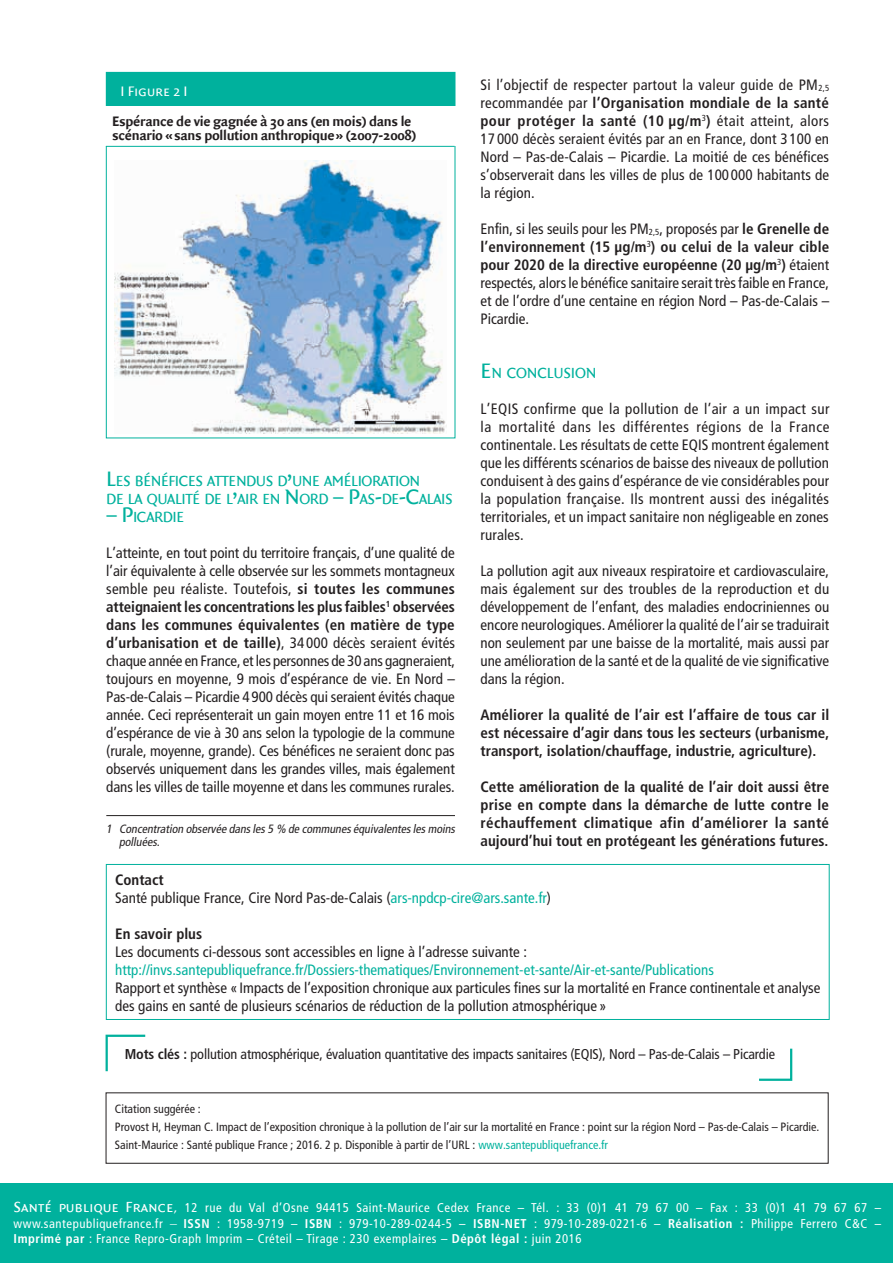
<style>
.page{position:relative;width:893px;height:1263px;background:#fff}
.page>*{position:absolute;margin:0;border:0;box-sizing:border-box;transform-origin:0 0}
.t1{font:15.75px/18px "Quadraat Sans Caps";letter-spacing:-.025em;color:#00b19d}
.t2{font:condensed 15px/18px "Frutiger LT Std";color:#231f20;text-align:justify}
.t3{font:700 condensed 15px/18px "Frutiger LT Std";color:#231f20;text-align:justify}
.t4{font:condensed 15px "Frutiger LT Std";color:#00b19d}
.t5{font:700 14.85px/14.9px "Quadraat Sans";letter-spacing:-.02em;color:#231f20}
.t6{font:14.85px "Quadraat Sans Caps";color:#fff}
.t7{font:condensed 14.25px "Frutiger LT Std";letter-spacing:-.01em;color:#231f20}
.t8{font:condensed 12.75px/15.3px "Frutiger LT Std";letter-spacing:.04em;color:#fff;text-align:justify}
.t9{font:condensed 12px/18px "Frutiger LT Std";color:#231f20}
.t10{font:italic condensed 12px/13.5px "Frutiger LT Std";color:#231f20}
.s1{font-size:22.5px}
.s2{font-weight:700}
.s3{font-size:8.7px}
.s4{color:#00b19d}
.s5{font-family:"Quadraat Sans Caps";font-stretch:normal;font-size:15.75px}
.s6{font-family:"Apollo";font-stretch:normal;font-size:15px}
.s7{font-family:"Apollo";font-weight:600;font-stretch:normal;font-size:13.5px}
</style>
<div class="page">
<div style="left:0;top:1183px;width:893px;height:80px;background:#00b19d"></div>
<hr style="left:106px;top:815px;width:349px;height:1px;background:#231f20">
<div style="left:106px;top:72px;width:349px;height:366px;background:#fff;border:1px solid #00b19d"></div>
<div style="left:106px;top:72px;width:349px;height:35px;background:#00b19d"></div>
<div style="left:105px;top:107px;width:351px;height:39px;background:#fff"></div>
<hr style="left:106px;top:146px;width:349px;height:1px;background:#00b19d">
<img style="left:114px;top:161px;width:332px;height:272px">
<svg style="left:105px;top:1034px;width:41px;height:38px"></svg>
<svg style="left:759px;top:1048px;width:34px;height:33px"></svg>
<div style="left:106px;top:864px;width:724px;height:156px;border:1px solid #00b19d"></div>
<p class="t6" style="left:121px;top:82px;width:69px">I Figure 2 I</p>
<p class="t5" style="left:112px;top:114px;width:306px">Espérance de vie gagnée à 30 ans (en mois) dans le scénario «sans pollution anthropique» (2007-2008)</p>
<p class="t1" style="left:106px;top:472px;width:348px"><span class="s1">L</span>ES BÉNÉFICES ATTENDUS D<span class="s1">’</span>UNE AMÉLIORATION<br>DE LA QUALITÉ DE L<span class="s1">’</span>AIR EN <span class="s1">N</span> ORD <span class="s1">– P</span>AS<span class="s1">-</span>DE<span class="s1">-C</span>ALAIS</p>
<p class="t1" style="left:106px;top:508px;width:79px"><span class="s1">– P</span>ICARDIE</p>
<p class="t2" style="left:106px;top:544px;width:350px">L’atteinte, en tout point du territoire français, d’une qualité de l’air équivalente à celle observée sur les sommets montagneux semble peu réaliste. Toutefois, <span class="s2">si toutes les communes atteignaient les concentrations les plus faibles</span><sup>1</sup> <span class="s2">observées dans les communes équivalentes (en matière de type d’urbanisation et de taille)</span>, 34 000 décès seraient évités chaque année en France, et les personnes de 30 ans gagneraient, toujours en moyenne, 9 mois d’espérance de vie. En Nord – Pas-de-Calais – Picardie 4 900 décès qui seraient évités chaque année. Ceci représenterait un gain moyen entre 11 et 16 mois d’espérance de vie à 30 ans selon la typologie de la commune (rurale, moyenne, grande). Ces bénéfices ne seraient donc pas observés uniquement dans les grandes villes, mais également dans les villes de taille moyenne et dans les communes rurales.</p>
<p class="t10" style="left:119px;top:822px;width:340px;text-indent:-13px">1 Concentration observée dansles5 % de communeséquivalenteslesmoins polluées.</p>
<p class="t2" style="left:480px;top:76px;width:350px">Si l’objectif de respecter partout la valeur guide de PM<span class="s3">2,5 </span>recommandée par <span class="s2">l’Organisation mondiale de la santé pour protéger la santé (10 µg/m</span><sup>3</sup><span class="s2">)</span> était atteint, alors 17 000 décès seraient évités par an en France, dont 3 100 en Nord – Pas-de-Calais – Picardie. La moitié de ces bénéfices s’observerait dans les villes de plus de 100 000 habitants de la région.</p>
<p class="t2" style="left:480px;top:220px;width:350px">Enfin, si les seuils pour les PM<span class="s3">2,5</span>, proposés par <span class="s2">le Grenelle de l’environnement (15 µg/m</span><sup>3</sup><span class="s2">) ou celui de la valeur cible pour 2020 de la directive européenne (20 µg/m</span><sup>3</sup><span class="s2">)</span> étaient respectés, alors le bénéfice sanitaire serait très faible en France, et de l’ordre d’une centaine en région Nord – Pas-de-Calais – Picardie.</p>
<p class="t1" style="left:480px;top:364px;width:117px"><span class="s1">E</span>N CONCLUSION</p>
<p class="t2" style="left:480px;top:400px;width:350px">L’EQIS confirme que la pollution de l’air a un impact sur la mortalité dans les différentes régions de la France continentale. Les résultats de cette EQIS montrent également que les différents scénarios de baisse des niveaux de pollution conduisent à des gains d’espérance de vie considérables pour la population française. Ils montrent aussi des inégalités territoriales, et un impact sanitaire non négligeable en zones rurales.</p>
<p class="t2" style="left:480px;top:562px;width:350px">La pollution agit aux niveaux respiratoire et cardiovasculaire, mais également sur des troubles de la reproduction et du développement de l’enfant, des maladies endocriniennes ou encore neurologiques. Améliorer la qualité de l’air se traduirait non seulement par une baisse de la mortalité, mais aussi par une amélioration de la santé et de la qualité de vie significative dans la région.</p>
<p class="t3" style="left:480px;top:706px;width:350px">Améliorer la qualité de l’air est l’affaire de tous car il est nécessaire d’agir dans tous les secteurs (urbanisme, transport, isolation/chauffage, industrie, agriculture).</p>
<p class="t3" style="left:480px;top:778px;width:350px">Cette amélioration de la qualité de l’air doit aussi être prise en compte dans la démarche de lutte contre le réchauffement climatique afin d’améliorer la santé aujourd’hui tout en protégeant les générations futures.</p>
<p class="t2" style="left:115px;top:870px;width:437px"><span class="s2">Contact<br></span>Santé publique France, Cire Nord Pas-de-Calais (<span class="s4">ars-npdcp-cire@ars.sante.fr</span>)</p>
<p class="t3" style="left:115px;top:924px;width:88px">En savoir plus</p>
<p class="t2" style="left:115px;top:942px;width:413px">Les documents ci-dessous sont accessibles en ligne à l’adresse suivante :</p>
<p class="t4" style="left:115px;top:961px;width:600px">http://invs.santepubliquefrance.fr/Dossiers-thematiques/Environnement-et-sante/Air-et-sante/Publications</p>
<p class="t2" style="left:115px;top:978px;width:707px">Rapport et synthèse «Impacts de l’exposition chronique aux particules fines sur la mortalité en France continentale et analyse des gains en santé de plusieurs scénarios de réduction de la pollution atmosphérique»</p>
<p class="t7" style="left:125px;top:1046px;width:652px"><span class="s2">Mots clés :</span> pollution atmosphérique, évaluation quantitative des impacts sanitaires (EQIS), Nord – Pas-de-Calais – Picardie</p>
<p class="t9" style="left:115px;top:1100px;width:706px">Citation suggérée :<br>Provost H, Heyman C. Impact de l’exposition chronique à la pollution de l’air sur la mortalité en France : point sur la région Nord – Pas-de-Calais – Picardie.<br>Saint-Maurice : Santé publique France ; 2016. 2 p. Disponible à partir de l’URL : <span class="s4">www.santepubliquefrance.fr</span></p>
<p class="t8" style="left:14px;top:1200px;width:869px"><span class="s5">Santé publique France</span><span class="s6">,</span> 12 rue du Val d’Osne 94415 Saint-Maurice Cedex France – Tél. : 33 (0)1 41 79 67 00 – Fax : 33 (0)1 41 79 67 67 – www.santepubliquefrance.fr <span class="s7">–</span> <span class="s2">ISSN</span> : 1958-9719 – <span class="s2">ISBN</span> : 979-10-289-0244-5 – <span class="s2">ISBN-NET</span> : 979-10-289-0221-6 – <span class="s2">Réalisation :</span> Philippe Ferrero C&amp;C – <span class="s2">Imprimé par</span> : France Repro-Graph Imprim – Créteil – Tirage : 230 exemplaires – <span class="s2">Dépôt légal :</span> juin 2016</p>
</div>
